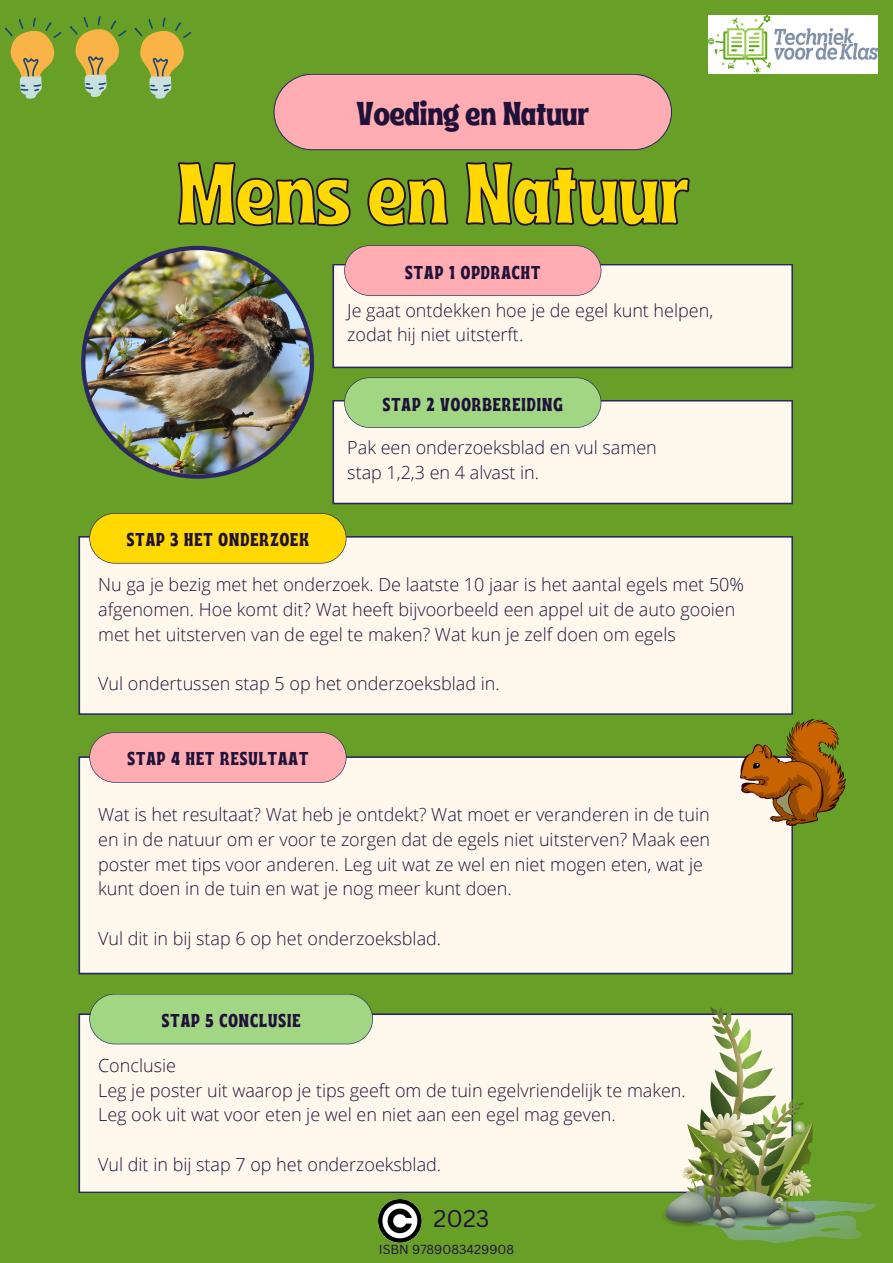
<style>
.page{position:relative;width:893px;height:1263px;background:#679f27}
.page>*{position:absolute;margin:0;border:0;box-sizing:border-box;transform-origin:0 0}
.t1{font:86.1px "Ayr Tropika Island Int";color:#ffd900}
.t2{font:33.08px "Ayr Tropika Island Int";color:#201139}
.t3{font:23.55px "Canva Sans";color:#201139}
.t4{font:18.6px "Ayr Tropika Island Int";letter-spacing:.055em;color:#201139}
.t5{font:300 18px/24.8px "Open Sans";color:#201139}
.t6{font:12.75px "Canva Sans";color:#201139}
</style>
<div class="page">
<div style="left:332px;top:264px;width:461px;height:104px;background:#fff9ed"></div>
<div style="left:332px;top:400px;width:461px;height:104px;background:#fff9ed"></div>
<div style="left:78px;top:1013px;width:583px;height:180px;background:#fff9ed"></div>
<div style="left:78px;top:756px;width:715px;height:218px;background:#fff9ed"></div>
<div style="left:78px;top:536px;width:715px;height:179px;background:#fff9ed"></div>
<svg style="left:89px;top:513px;width:257px;height:51px;background:#f5d30a"></svg>
<svg style="left:344px;top:245px;width:257px;height:51px;background:#f5a9ae"></svg>
<svg style="left:344px;top:377px;width:257px;height:51px;background:#9ed082"></svg>
<svg style="left:89px;top:732px;width:257px;height:51px;background:#f5a9ae"></svg>
<svg style="left:89px;top:994px;width:284px;height:50px;background:#9fd282"></svg>
<img style="left:81px;top:246px;width:233px;height:233px">
<svg style="left:178px;top:162px;width:512px;height:65px"></svg>
<svg style="left:273px;top:74px;width:399px;height:76px;background:#f2a8aa"></svg>
<svg style="left:5px;top:17px;width:57px;height:82px"></svg>
<img style="left:709px;top:16px;width:168px;height:58px">
<img style="left:379px;top:1199px;width:43px;height:43px">
<img style="left:661px;top:1008px;width:214px;height:234px">
<svg style="left:70px;top:16px;width:57px;height:81px"></svg>
<svg style="left:134px;top:17px;width:57px;height:82px"></svg>
<img style="left:741px;top:719px;width:104px;height:106px">
<h5 class="t2" style="left:356px;top:82px;width:234px">Voeding en Natuur</h5>
<h1 class="t1" style="left:178px;top:112px;width:513px">Mens en Natuur</h1>
<p class="t4" style="left:405px;top:254px;width:137px">STAP 1 OPDRACHT</p>
<p class="t5" style="left:347px;top:297px;width:367px">Je gaat ontdekken hoe je de egel kunt helpen, zodat hij niet uitsterft.</p>
<p class="t4" style="left:383px;top:386px;width:182px">STAP 2 VOORBEREIDING</p>
<p class="t4" style="left:127px;top:522px;width:184px">STAP 3 HET ONDERZOEK</p>
<h4 class="t5" style="left:347px;top:434px;width:311px">Pak een onderzoeksblad en vul samen stap 1,2,3 en 4 alvast in.</h4>
<h5 class="t5" style="left:98px;top:572px;width:647px">Nu ga je bezig met het onderzoek. De laatste 10 jaar is het aantal egels met 50% afgenomen. Hoe komt dit? Wat heeft bijvoorbeeld een appel uit de auto gooien met het uitsterven van de egel te maken? Wat kun je zelf doen om egels</h5>
<p class="t5" style="left:98px;top:671px;width:403px">Vul ondertussen stap 5 op het onderzoeksblad in.</p>
<p class="t4" style="left:127px;top:741px;width:182px">STAP 4 HET RESULTAAT</p>
<h5 class="t5" style="left:98px;top:802px;width:613px">Wat is het resultaat? Wat heb je ontdekt? Wat moet er veranderen in de tuin en in de natuur om er voor te zorgen dat de egels niet uitsterven? Maak een poster met tips voor anderen. Leg uit wat ze wel en niet mogen eten, wat je kunt doen in de tuin en wat je nog meer kunt doen.</h5>
<h4 class="t5" style="left:98px;top:925px;width:344px">Vul dit in bij stap 6 op het onderzoeksblad.</h4>
<h2 class="t4" style="left:162px;top:1003px;width:140px">STAP 5 CONCLUSIE</h2>
<h4 class="t5" style="left:98px;top:1052px;width:589px">Conclusie<br>Leg je poster uit waarop je tips geeft om de tuin egelvriendelijk te maken.<br>Leg ook uit wat voor eten je wel en niet aan een egel mag geven.</h4>
<h5 class="t5" style="left:98px;top:1151px;width:344px">Vul dit in bij stap 7 op het onderzoeksblad.</h5>
<h4 class="t3" style="left:433px;top:1202px;width:57px">2023</h4>
<h5 class="t6" style="left:379px;top:1241px;width:137px">ISBN 9789083429908</h5>
</div>
